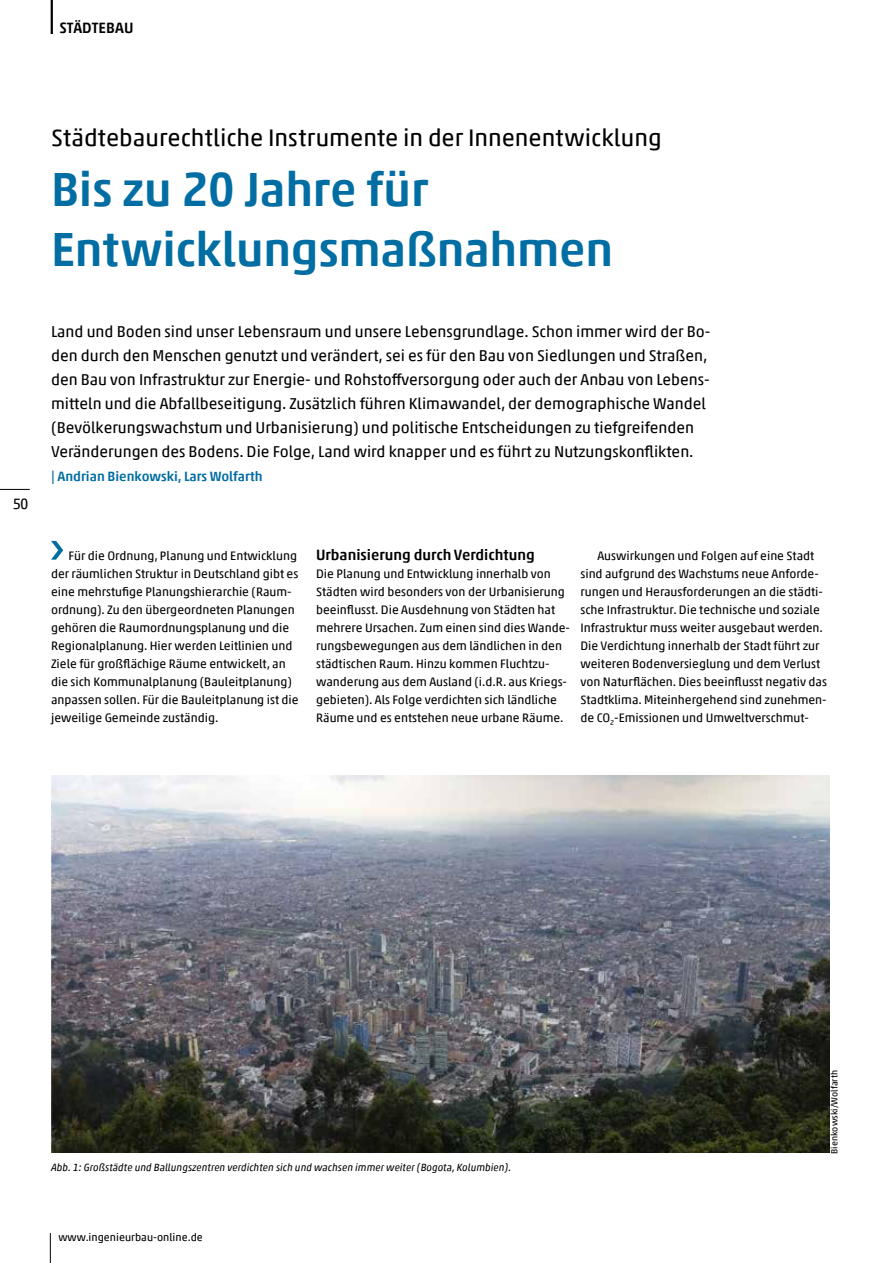
<style>
.page{position:relative;width:893px;height:1263px;background:#fff}
.page>*{position:absolute;margin:0;border:0;box-sizing:border-box;transform-origin:0 0}
.t1{font:500 48px/60px "Akko Pro";letter-spacing:-.005em;color:#006da3}
.t2{font:24px "Akko Pro";color:#000}
.t3{font:15.75px/24px "Akko Pro";color:#000}
.t4{font:500 15px "Akko Pro";color:#000}
.t5{font:15px "Akko Pro";color:#000}
.t6{font:500 13.5px "Akko Pro";color:#006da3}
.t7{font:12.3px/18px "Akko Pro";color:#000}
.t8{font:10.8px "Akko Pro";color:#000}
.t9{font:italic 10.5px "Akko Pro";color:#000}
.t10{font:9px "Akko Pro";color:#000}
</style>
<div class="page">
<hr style="left:51px;top:0;width:2px;height:34px;background:#000">
<hr style="left:0;top:489px;width:30px;height:1px;background:#000">
<hr style="left:50px;top:1233px;width:1px;height:30px;background:#000">
<svg style="left:51px;top:541px;width:12px;height:19px"></svg>
<img style="left:51px;top:776px;width:778px;height:376px">
<p class="t4" style="left:60px;top:18px;width:76px">STÄDTEBAU</p>
<p class="t5" style="left:13px;top:494px;width:17px">50</p>
<h2 class="t2" style="left:51px;top:122px;width:612px">Städtebaurechtliche Instrumente in der Innenentwicklung</h2>
<h1 class="t1" style="left:51px;top:158px;width:564px">Bis zu 20 Jahre für<br>Entwicklungsmaßnahmen</h1>
<p class="t3" style="left:51px;top:320px;width:661px">Land und Boden sind unser Lebensraum und unsere Lebensgrundlage. Schon immer wird der Bo&shy;den durch den Menschen genutzt und verändert, sei es für den Bau von Siedlungen und Straßen, den Bau von Infrastruktur zur Energie- und Rohstoffversorgung oder auch der Anbau von Lebens&shy;mitteln und die Abfallbeseitigung. Zusätzlich führen Klimawandel, der demographische Wandel (Bevölkerungswachstum und Urbanisierung) und politische Entscheidungen zu tiefgreifenden Veränderungen des Bodens. Die Folge, Land wird knapper und es führt zu Nutzungskonflikten.</p>
<p class="t6" style="left:51px;top:468px;width:213px">| Andrian Bienkowski, Lars Wolfarth</p>
<p class="t7" style="left:51px;top:546px;width:249px;text-indent:18px">Für die Ordnung, Planung und Entwicklung der räumlichen Struktur in Deutschland gibt es eine mehrstufige Planungshierarchie (Raum&shy;ordnung). Zu den übergeordneten Planungen gehören die Raumordnungsplanung und die Regionalplanung. Hier werden Leitlinien und Ziele für großflächige Räume entwickelt, an die sich Kommunalplanung (Bauleitplanung) anpassen sollen. Für die Bauleitplanung ist die jeweilige Gemeinde zuständig.</p>
<p class="t4" style="left:316px;top:545px;width:220px">Urbanisierung durch Verdichtung</p>
<p class="t7" style="left:316px;top:564px;width:255px">Die Planung und Entwicklung innerhalb von Städten wird besonders von der Urbanisierung beeinflusst. Die Ausdehnung von Städten hat mehrere Ursachen. Zum einen sind dies Wande&shy;rungsbewegungen aus dem ländlichen in den städtischen Raum. Hinzu kommen Fluchtzu&shy;wanderung aus dem Ausland (i.d.R. aus Kriegs&shy;gebieten). Als Folge verdichten sich ländliche Räume und es entstehen neue urbane Räume.</p>
<p class="t7" style="left:580px;top:546px;width:248px;text-indent:17px">Auswirkungen und Folgen auf eine Stadt sind aufgrund des Wachstums neue Anforde&shy;rungen und Herausforderungen an die städti&shy;sche Infrastruktur. Die technische und soziale Infrastruktur muss weiter ausgebaut werden.<br>Die Verdichtung innerhalb der Stadt führt zur weiteren Bodenversieglung und dem Verlust von Naturflächen. Dies beeinflusst negativ das Stadtklima. Miteinhergehend sind zunehmen&shy;de CO<sub>2</sub>-Emissionen und Umweltverschmut-</p>
<p class="t9" style="left:51px;top:1161px;width:462px">Abb. 1: Großstädte und Ballungszentren verdichten sich und wachsen immer weiter (Bogota, Kolumbien).</p>
<p class="t8" style="left:58px;top:1231px;width:146px">www.ingenieurbau-online.de</p>
<p class="t10" style="left:829px;top:1154px;width:85px;rotate:-90deg">Bienkowski/Wolfarth</p>
</div>
